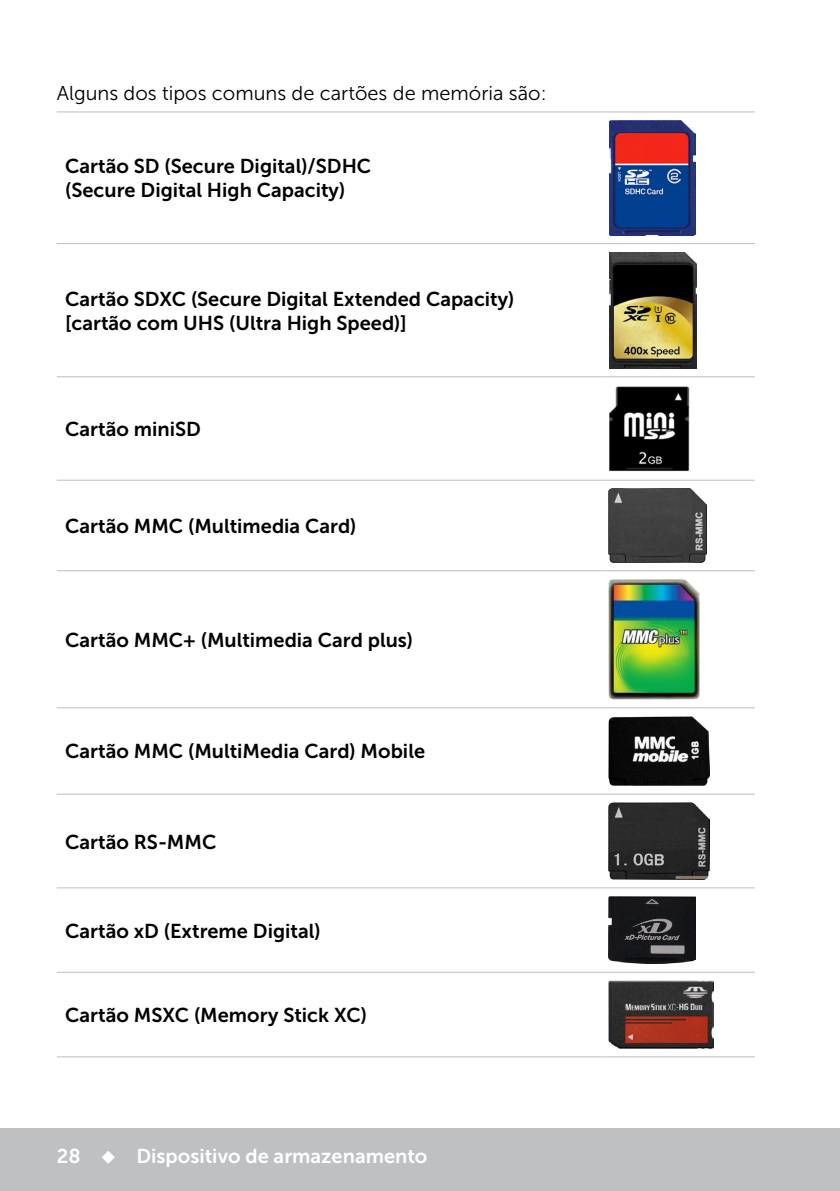
<style>
.page{position:relative;width:840px;height:1191px;background:#fff}
.page>*{position:absolute;margin:0;border:0;box-sizing:border-box;transform-origin:0 0}
.Table_Paragraph{font:20px/24px "Museo Sans For Dell 700";color:#000}
.Paragraph{font:20px "Museo Sans For Dell 300";color:#000}
.t1{font:20px "Museo Sans For Dell 700";color:#fff}
</style>
<div class="page">
<div style="left:0;top:1128px;width:839px;height:63px;background:#bec0c2"></div>
<hr style="left:57px;top:111px;width:543px;height:1px;background:#bcbec0">
<hr style="left:600px;top:111px;width:154px;height:1px;background:#bcbec0">
<hr style="left:57px;top:243px;width:543px;height:1px;background:#bcbec0">
<hr style="left:600px;top:243px;width:154px;height:1px;background:#bcbec0">
<hr style="left:57px;top:376px;width:543px;height:1px;background:#bcbec0">
<hr style="left:600px;top:376px;width:154px;height:1px;background:#bcbec0">
<hr style="left:57px;top:480px;width:543px;height:1px;background:#bcbec0">
<hr style="left:600px;top:480px;width:154px;height:1px;background:#bcbec0">
<hr style="left:57px;top:570px;width:543px;height:1px;background:#bcbec0">
<hr style="left:600px;top:570px;width:154px;height:1px;background:#bcbec0">
<hr style="left:57px;top:707px;width:543px;height:1px;background:#bcbec0">
<hr style="left:600px;top:707px;width:154px;height:1px;background:#bcbec0">
<hr style="left:57px;top:793px;width:543px;height:1px;background:#bcbec0">
<hr style="left:600px;top:793px;width:154px;height:1px;background:#bcbec0">
<hr style="left:57px;top:887px;width:543px;height:1px;background:#bcbec0">
<hr style="left:600px;top:887px;width:154px;height:1px;background:#bcbec0">
<hr style="left:57px;top:971px;width:543px;height:1px;background:#bcbec0">
<hr style="left:600px;top:971px;width:154px;height:1px;background:#bcbec0">
<hr style="left:57px;top:1056px;width:543px;height:1px;background:#bcbec0">
<hr style="left:600px;top:1056px;width:154px;height:1px;background:#bcbec0">
<img style="left:609px;top:120px;width:86px;height:115px">
<img style="left:609px;top:252px;width:87px;height:116px">
<img style="left:609px;top:386px;width:80px;height:86px">
<img style="left:608px;top:489px;width:98px;height:73px">
<img style="left:608px;top:579px;width:90px;height:120px">
<img style="left:608px;top:716px;width:101px;height:69px">
<img style="left:608px;top:802px;width:101px;height:77px">
<img style="left:608px;top:896px;width:87px;height:67px">
<img style="left:608px;top:980px;width:105px;height:68px">
<p class="Paragraph" style="left:57px;top:82px;width:491px">Alguns dos tipos comuns de cartões de memória são:</p>
<p class="Table_Paragraph" style="left:65px;top:154px;width:307px">Cartão SD (Secure Digital)/SDHC (Secure Digital High Capacity)</p>
<p class="Table_Paragraph" style="left:65px;top:287px;width:450px">Cartão SDXC (Secure Digital Extended Capacity) [cartão com UHS (Ultra High Speed)]</p>
<p class="Table_Paragraph" style="left:65px;top:417px;width:137px">Cartão miniSD</p>
<p class="Table_Paragraph" style="left:65px;top:514px;width:292px">Cartão MMC (Multimedia Card)</p>
<p class="Table_Paragraph" style="left:65px;top:628px;width:349px">Cartão MMC+ (Multimedia Card plus)</p>
<p class="Table_Paragraph" style="left:65px;top:739px;width:361px">Cartão MMC (MultiMedia Card) Mobile</p>
<p class="Table_Paragraph" style="left:65px;top:829px;width:153px">Cartão RS-MMC</p>
<p class="Table_Paragraph" style="left:65px;top:918px;width:257px">Cartão xD (Extreme Digital)</p>
<p class="Table_Paragraph" style="left:65px;top:1003px;width:303px">Cartão MSXC (Memory Stick XC)</p>
<p class="t1" style="left:57px;top:1144px;width:372px">28 ◆ Dispositivo de armazenamento</p>
</div>
